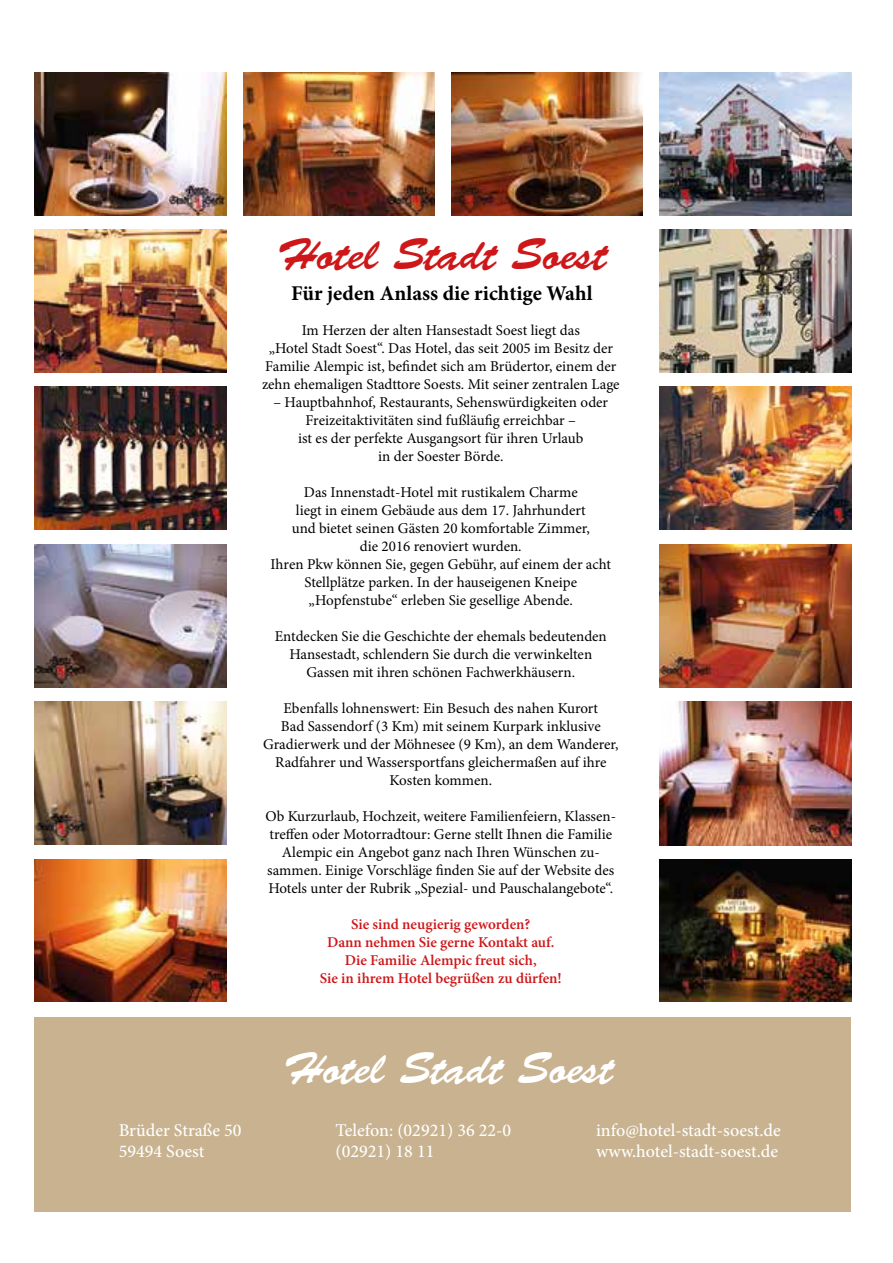
<style>
.page{position:relative;width:893px;height:1263px;background:#fff}
.page>*{position:absolute;margin:0;border:0;box-sizing:border-box;transform-origin:0 0}
.t1{font:45px "Banff Plain";color:#cd1719}
.t2{font:45px "Banff Plain";color:#fff}
.t3{font:700 21px "Minion Pro";color:#000}
.t4{font:500 18px/21.6px "Minion Pro";color:#fff}
.t5{font:15px/18px "Minion Pro";color:#000;text-align:center}
.t6{font:600 15px/18px "Minion Pro";color:#cd1719;text-align:center}
</style>
<div class="page">
<img style="left:35px;top:72px;width:191px;height:144px">
<img style="left:35px;top:230px;width:191px;height:143px">
<img style="left:35px;top:387px;width:191px;height:143px">
<img style="left:35px;top:544px;width:191px;height:143px">
<img style="left:35px;top:702px;width:191px;height:142px">
<img style="left:35px;top:859px;width:191px;height:143px">
<img style="left:243px;top:72px;width:191px;height:144px">
<img style="left:451px;top:72px;width:192px;height:144px">
<img style="left:660px;top:72px;width:191px;height:144px">
<img style="left:660px;top:230px;width:191px;height:142px">
<img style="left:660px;top:387px;width:191px;height:143px">
<img style="left:660px;top:544px;width:191px;height:143px">
<img style="left:660px;top:702px;width:191px;height:143px">
<img style="left:660px;top:859px;width:191px;height:142px">
<div style="left:35px;top:1017px;width:816px;height:195px;background:#c8b28f"></div>
<h1 class="t1" style="left:277px;top:229px;width:331px">Hotel Stadt Soest</h1>
<h2 class="t3" style="left:291px;top:279px;width:303px">Für jeden Anlass die richtige Wahl</h2>
<p class="t5" style="left:262px;top:321px;width:359px">Im Herzen der alten Hansestadt Soest liegt das<br>„Hotel Stadt Soest“. Das Hotel, das seit 2005 im Besitz der Familie Alempic ist, befindet sich am Brüdertor, einem der zehn ehemaligen Stadttore Soests. Mit seiner zentralen Lage</p>
<p class="t5" style="left:273px;top:393px;width:336px">– Hauptbahnhof, Restaurants, Sehenswürdigkeiten oder Freizeitaktivitäten sind fußläufig erreichbar –<br>ist es der perfekte Ausgangsort für ihren Urlaub<br>in der Soester Börde.</p>
<p class="t5" style="left:271px;top:483px;width:342px">Das Innenstadt-Hotel mit rustikalem Charme<br>liegt in einem Gebäude aus dem 17. Jahrhundert<br>und bietet seinen Gästen 20 komfortable Zimmer,<br>die 2016 renoviert wurden.<br>Ihren Pkw können Sie, gegen Gebühr, auf einem der acht Stellplätze parken. In der hauseigenen Kneipe „Hopfenstube“ erleben Sie gesellige Abende.</p>
<p class="t5" style="left:275px;top:627px;width:334px">Entdecken Sie die Geschichte der ehemals bedeutenden<br>Hansestadt, schlendern Sie durch die verwinkelten<br>Gassen mit ihren schönen Fachwerkhäusern.</p>
<p class="t5" style="left:263px;top:699px;width:357px">Ebenfalls lohnenswert: Ein Besuch des nahen Kurort<br>Bad Sassendorf (3 Km) mit seinem Kurpark inklusive Gradierwerk und der Möhnesee (9 Km), an dem Wanderer, Radfahrer und Wassersportfans gleichermaßen auf ihre Kosten kommen.</p>
<p class="t5" style="left:265px;top:807px;width:352px">Ob Kurzurlaub, Hochzeit, weitere Familienfeiern, Klassen&shy;treffen oder Motorradtour: Gerne stellt Ihnen die Familie Alempic ein Angebot ganz nach Ihren Wünschen zu&shy;sammen. Einige Vorschläge finden Sie auf der Website des Hotels unter der Rubrik „Spezial- und Pauschalangebote“.</p>
<p class="t6" style="left:320px;top:915px;width:243px">Sie sind neugierig geworden?<br>Dann nehmen Sie gerne Kontakt auf.<br>Die Familie Alempic freut sich,<br>Sie in ihrem Hotel begrüßen zu dürfen!</p>
<h1 class="t2" style="left:283px;top:1043px;width:331px">Hotel Stadt Soest</h1>
<p class="t4" style="left:119px;top:1119px;width:124px">Brüder Straße 50<br>59494 Soest</p>
<p class="t4" style="left:336px;top:1119px;width:177px">Telefon: (02921) 36 22-0 (02921) 18 11</p>
<p class="t4" style="left:596px;top:1119px;width:186px">info@hotel-stadt-soest.de www.hotel-stadt-soest.de</p>
</div>
